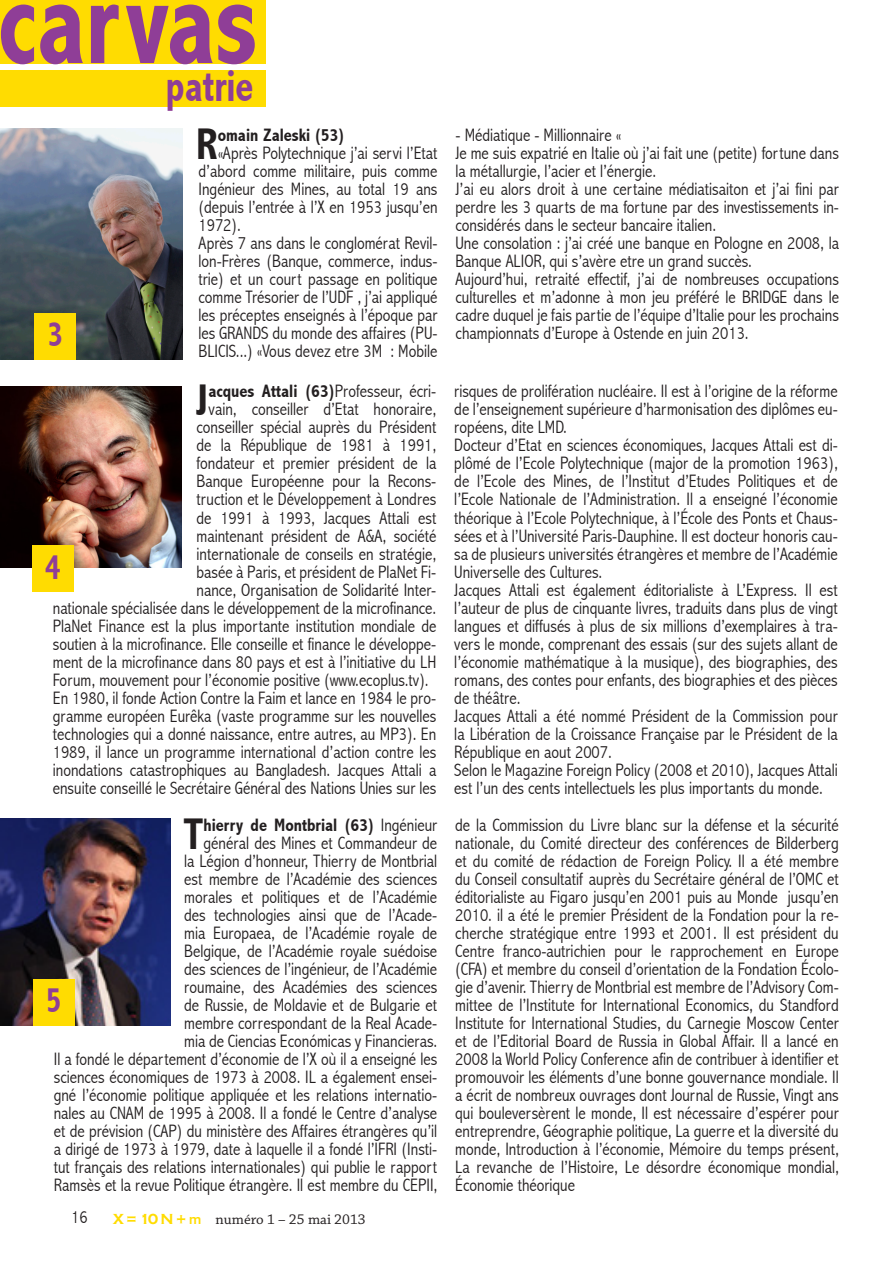
<style>
.page{position:relative;width:893px;height:1263px;background:#fff}
.page>*{position:absolute;margin:0;border:0;box-sizing:border-box;transform-origin:0 0}
.t1{font:700 condensed 122.85px "Abadi";color:#8f3e97;scale:.89 1}
.t2{font:700 condensed 45px "Abadi";color:#8f3e97;scale:.89 1}
.Paragraph_A{font:700 condensed 44.4px "Abadi";color:#231f20}
.t3{font:700 condensed 36px "Abadi";color:#8f3e97;scale:.89 1}
.Paragraph_A-2{font:300 condensed 18px/18px "Abadi";color:#231f20;text-align:justify}
.Paragraph_A-3{font:700 condensed 18px "Abadi";color:#231f20}
.t4{font:15px "Chaparral Pro";color:#231f20}
.s1{font-weight:300}
.s2{font-weight:700}
.s3{font-family:"Copperplate Gothic";font-weight:700;color:#ffdc01}
.s4{font-family:"Eurostile";font-weight:700;color:#ffdc01}
</style>
<div class="page">
<img style="left:0;top:129px;width:182px;height:231px">
<div style="left:34px;top:313px;width:42px;height:47px;background:#ffdc01"></div>
<div style="left:0;top:70px;width:266px;height:36px;background:#ffdc01"></div>
<div style="left:0;top:0;width:266px;height:63px;background:#ffdc01"></div>
<img style="left:0;top:818px;width:171px;height:207px">
<div style="left:33px;top:979px;width:42px;height:46px;background:#ffdc01"></div>
<img style="left:0;top:386px;width:182px;height:182px">
<div style="left:32px;top:545px;width:42px;height:47px;background:#ffdc01"></div>
<p class="t1" style="left:-2px;top:-49px;width:293px">carvas</p>
<p class="t2" style="left:166px;top:60px;width:99px">patrie</p>
<p class="Paragraph_A" style="left:196px;top:118px;width:23px">R</p>
<p class="Paragraph_A-3" style="left:218px;top:124px;width:128px">omain Zaleski (53)</p>
<p class="Paragraph_A-2" style="left:455px;top:126px;width:167px">- Médiatique - Millionnaire «</p>
<p class="Paragraph_A-2" style="left:455px;top:144px;width:385px">Je me suis expatrié en Italie où j’ai fait une (petite) fortune dans la métallurgie, l’acier et l’énergie.</p>
<p class="Paragraph_A-2" style="left:455px;top:180px;width:385px">J’ai eu alors droit à une certaine médiatisaiton et j’ai fini par perdre les 3 quarts de ma fortune par des investissements in&shy;considérés dans le secteur bancaire italien.</p>
<p class="Paragraph_A-2" style="left:455px;top:234px;width:385px">Une consolation : j’ai créé une banque en Pologne en 2008, la<br>Banque ALIOR, qui s’avère etre un grand succès.</p>
<p class="Paragraph_A-2" style="left:455px;top:270px;width:385px">Aujourd’hui, retraité effectif, j’ai de nombreuses occupations culturelles et m’adonne à mon jeu préféré le BRIDGE dans le cadre duquel je fais partie de l’équipe d’Italie pour les prochains</p>
<p class="Paragraph_A-2" style="left:199px;top:144px;width:240px;text-indent:19px">«Après Polytechnique j’ai servi l’Etat d’abord comme militaire, puis comme Ingénieur des Mines, au total 19 ans (depuis l’entrée à l’X en 1953 jusqu’en 1972).</p>
<p class="Paragraph_A-2" style="left:199px;top:234px;width:240px">Après 7 ans dans le conglomérat Revil&shy;lon-Frères (Banque, commerce, indus&shy;trie) et un court passage en politique comme Trésorier de l’UDF , j’ai appliqué les préceptes enseignés à l’époque par les GRANDS du monde des affaires (PU-BLICIS...) «Vous devez etre 3M : Mobile</p>
<p class="t3" style="left:47px;top:313px;width:19px">3</p>
<p class="Paragraph_A-2" style="left:455px;top:324px;width:295px">championnats d’Europe à Ostende en juin 2013.</p>
<p class="Paragraph_A" style="left:196px;top:375px;width:14px">J</p>
<p class="Paragraph_A-3" style="left:208px;top:381px;width:229px">acques Attali (63)<span class="s1">Professeur, écri-</span></p>
<p class="Paragraph_A-2" style="left:208px;top:400px;width:229px">vain, conseiller d’Etat honoraire,</p>
<p class="Paragraph_A-2" style="left:197px;top:418px;width:241px">conseiller spécial auprès du Président</p>
<p class="Paragraph_A-2" style="left:197px;top:436px;width:241px">de la République de 1981 à 1991,</p>
<p class="Paragraph_A-2" style="left:197px;top:454px;width:241px">fondateur et premier président de la</p>
<p class="Paragraph_A-2" style="left:197px;top:472px;width:241px">Banque Européenne pour la Recons-</p>
<p class="Paragraph_A-2" style="left:197px;top:490px;width:241px">truction et le Développement à Londres</p>
<p class="Paragraph_A-2" style="left:197px;top:508px;width:241px">de 1991 à 1993, Jacques Attali est</p>
<p class="Paragraph_A-2" style="left:197px;top:526px;width:241px">maintenant président de A&amp;A, société</p>
<p class="Paragraph_A-2" style="left:197px;top:544px;width:241px">internationale de conseils en stratégie,</p>
<p class="Paragraph_A-2" style="left:197px;top:562px;width:241px">basée à Paris, et président de PlaNet Fi-</p>
<p class="Paragraph_A-2" style="left:197px;top:580px;width:241px">nance, Organisation de Solidarité Inter-</p>
<p class="Paragraph_A-2" style="left:53px;top:598px;width:385px">nationale spécialisée dans le développement de la microfinance.</p>
<p class="Paragraph_A-2" style="left:53px;top:616px;width:385px">PlaNet Finance est la plus importante institution mondiale de</p>
<p class="Paragraph_A-2" style="left:53px;top:634px;width:385px">soutien à la microfinance. Elle conseille et finance le développe-</p>
<p class="Paragraph_A-2" style="left:53px;top:652px;width:385px">ment de la microfinance dans 80 pays et est à l’initiative du LH</p>
<p class="Paragraph_A-2" style="left:53px;top:670px;width:377px">Forum, mouvement pour l’économie positive (www.ecoplus.tv).</p>
<p class="Paragraph_A-2" style="left:53px;top:688px;width:385px">En 1980, il fonde Action Contre la Faim et lance en 1984 le pro&shy;gramme européen Eurêka (vaste programme sur les nouvelles technologies qui a donné naissance, entre autres, au MP3). En 1989, il lance un programme international d’action contre les inondations catastrophiques au Bangladesh. Jacques Attali a ensuite conseillé le Secrétaire Général des Nations Unies sur les</p>
<p class="t3" style="left:45px;top:546px;width:19px">4</p>
<p class="Paragraph_A-2" style="left:184px;top:816px;width:255px;text-align:right"><span class="s2">hierry de Montbrial (63)</span> Ingénieur général des Mines et Commandeur de<br>la Légion d’honneur, Thierry de Montbrial est membre de l’Académie des sciences morales et politiques et de l’Académie des technologies ainsi que de l’Acade&shy;mia Europaea, de l’Académie royale de Belgique, de l’Académie royale suédoise des sciences de l’ingénieur, de l’Académie roumaine, des Académies des sciences de Russie, de Moldavie et de Bulgarie et membre correspondant de la Real Acade&shy;mia de Ciencias Económicas y Financieras.</p>
<p class="Paragraph_A-2" style="left:54px;top:1050px;width:385px">Il a fondé le département d’économie de l’X où il a enseigné les sciences économiques de 1973 à 2008. IL a également ensei&shy;gné l’économie politique appliquée et les relations internatio&shy;nales au CNAM de 1995 à 2008. Il a fondé le Centre d’analyse et de prévision (CAP) du ministère des Affaires étrangères qu’il a dirigé de 1973 à 1979, date à laquelle il a fondé l’IFRI (Insti&shy;tut français des relations internationales) qui publie le rapport Ramsès et la revue Politique étrangère. Il est membre du CEPII,</p>
<p class="Paragraph_A" style="left:184px;top:808px;width:21px">T</p>
<p class="t3" style="left:46px;top:979px;width:19px">5</p>
<p class="Paragraph_A-2" style="left:71px;top:1208px;width:18px">16</p>
<p class="t4" style="left:113px;top:1211px;width:255px"><span class="s3">X = 10 N +</span> <span class="s4">m</span> numéro 1 – 25 mai 2013</p>
<p class="Paragraph_A-2" style="left:454px;top:382px;width:385px">risques de prolifération nucléaire. Il est à l’origine de la réforme de l’enseignement supérieure d’harmonisation des diplômes eu&shy;ropéens, dite LMD.</p>
<p class="Paragraph_A-2" style="left:454px;top:436px;width:385px">Docteur d’Etat en sciences économiques, Jacques Attali est di&shy;plômé de l’Ecole Polytechnique (major de la promotion 1963), de l’Ecole des Mines, de l’Institut d’Etudes Politiques et de l’Ecole Nationale de l’Administration. Il a enseigné l’économie théorique à l’Ecole Polytechnique, à l’École des Ponts et Chaus&shy;sées et à l’Université Paris-Dauphine. Il est docteur honoris cau&shy;sa de plusieurs universités étrangères et membre de l’Académie Universelle des Cultures.</p>
<p class="Paragraph_A-2" style="left:454px;top:580px;width:385px">Jacques Attali est également éditorialiste à L’Express. Il est l’auteur de plus de cinquante livres, traduits dans plus de vingt langues et diffusés à plus de six millions d’exemplaires à tra&shy;vers le monde, comprenant des essais (sur des sujets allant de l’économie mathématique à la musique), des biographies, des romans, des contes pour enfants, des biographies et des pièces de théâtre.</p>
<p class="Paragraph_A-2" style="left:454px;top:706px;width:385px">Jacques Attali a été nommé Président de la Commission pour la Libération de la Croissance Française par le Président de la République en aout 2007.</p>
<p class="Paragraph_A-2" style="left:454px;top:760px;width:385px">Selon le Magazine Foreign Policy (2008 et 2010), Jacques Attali est l’un des cents intellectuels les plus importants du monde.</p>
<p class="Paragraph_A-2" style="left:455px;top:816px;width:385px">de la Commission du Livre blanc sur la défense et la sécurité nationale, du Comité directeur des conférences de Bilderberg et du comité de rédaction de Foreign Policy. Il a été membre du Conseil consultatif auprès du Secrétaire général de l’OMC et éditorialiste au Figaro jusqu’en 2001 puis au Monde jusqu’en 2010. il a été le premier Président de la Fondation pour la re&shy;cherche stratégique entre 1993 et 2001. Il est président du Centre franco-autrichien pour le rapprochement en Europe (CFA) et membre du conseil d’orientation de la Fondation Écolo&shy;gie d’avenir. Thierry de Montbrial est membre de l’Advisory Com&shy;mittee de l’Institute for International Economics, du Standford Institute for International Studies, du Carnegie Moscow Center et de l’Editorial Board de Russia in Global Affair. Il a lancé en 2008 la World Policy Conference afin de contribuer à identifier et promouvoir les éléments d’une bonne gouvernance mondiale. Il a écrit de nombreux ouvrages dont Journal de Russie, Vingt ans qui bouleversèrent le monde, Il est nécessaire d’espérer pour entreprendre, Géographie politique, La guerre et la diversité du monde, Introduction à l’économie, Mémoire du temps présent, La revanche de l’Histoire, Le désordre économique mondial, Économie théorique</p>
</div>
